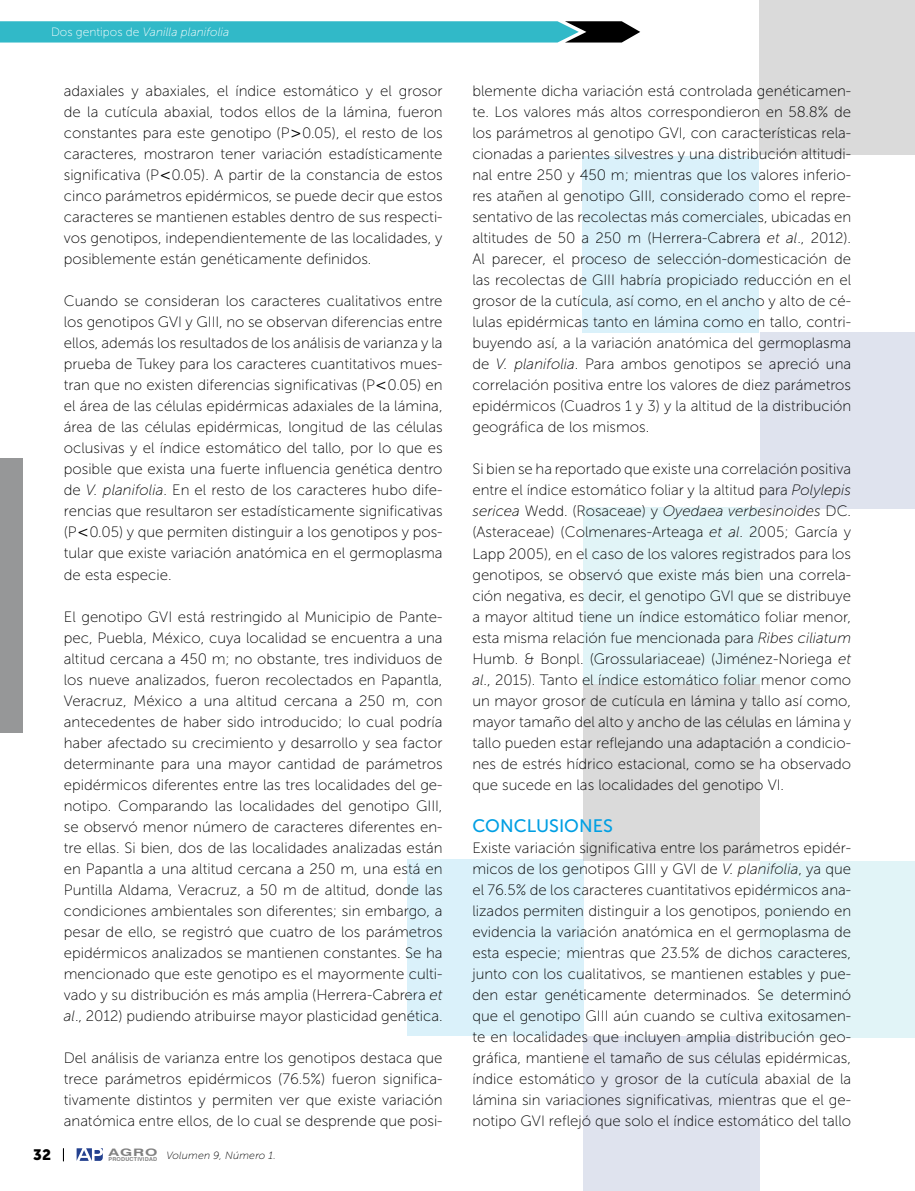
<style>
.page{position:relative;width:915px;height:1191px;background:#fff}
.page>*{position:absolute;margin:0;border:0;box-sizing:border-box;transform-origin:0 0}
.t1{font:18px "Museo Sans 500";color:#009fe3}
.t2{font:15px/21px "Museo Sans 100";color:#000;text-align:justify}
.t3{font:15px "Museo Sans 900";color:#000}
.t4{font:italic 12px "Museo Sans 100";color:#fff}
.t5{font:italic 10.5px "Museo Sans 100";letter-spacing:.02em;color:#000}
.t6{font:700 10.35px "Swiss 721 BT";color:#000;scale:1.52 1}
.s1{font-style:normal}
.s2{font-style:italic}
</style>
<div class="page">
<svg style="left:0;top:21px;width:640px;height:22px;background:#38adba"></svg>
<svg style="left:63px;top:1148px;width:1px;height:13px"></svg>
<div style="left:0;top:458px;width:22px;height:275px;background:#969798"></div>
<svg style="left:77px;top:1148px;width:26px;height:12px"></svg>
<div style="left:758px;top:0;width:156px;height:155px;background:#dadada"></div>
<div style="left:581px;top:156px;width:177px;height:176px;background:#daf1fa"></div>
<div style="left:759px;top:332px;width:155px;height:176px;background:#dfe3ee"></div>
<div style="left:583px;top:507px;width:176px;height:176px;background:#e1f4f7"></div>
<div style="left:583px;top:684px;width:176px;height:176px;background:#dadada"></div>
<div style="left:406px;top:859px;width:177px;height:176px;background:#daf1fa"></div>
<div style="left:759px;top:861px;width:155px;height:176px;background:#e1f4f7"></div>
<div style="left:583px;top:1035px;width:176px;height:156px;background:#dfe3ee"></div>
<p class="t4" style="left:51px;top:26px;width:180px"><span class="s1">Dos gentipos de</span> Vanilla planifolia</p>
<p class="t3" style="left:33px;top:1146px;width:19px">32</p>
<p class="t2" style="left:64px;top:81px;width:380px">adaxiales y abaxiales, el índice estomático y el grosor de la cutícula abaxial, todos ellos de la lámina, fueron constantes para este genotipo (P 0.05), el resto de los caracteres, mostraron tener variación estadísticamente significativa (P 0.05). A partir de la constancia de estos cinco parámetros epidérmicos, se puede decir que estos caracteres se mantienen estables dentro de sus respecti&shy;vos genotipos, independientemente de las localidades, y posiblemente están genéticamente definidos.</p>
<p class="t2" style="left:64px;top:291px;width:380px">Cuando se consideran los caracteres cualitativos entre los genotipos GVI y GIII, no se observan diferencias entre ellos, además los resultados de los análisis de varianza y la prueba de Tukey para los caracteres cuantitativos mues&shy;tran que no existen diferencias significativas (P 0.05) en el área de las células epidérmicas adaxiales de la lámina, área de las células epidérmicas, longitud de las células oclusivas y el índice estomático del tallo, por lo que es posible que exista una fuerte influencia genética dentro de <span class="s2">V. planifolia</span>. En el resto de los caracteres hubo dife&shy;rencias que resultaron ser estadísticamente significativas (P 0.05) y que permiten distinguir a los genotipos y pos&shy;tular que existe variación anatómica en el germoplasma de esta especie.</p>
<p class="t2" style="left:64px;top:606px;width:380px">El genotipo GVI está restringido al Municipio de Pante&shy;pec, Puebla, México, cuya localidad se encuentra a una altitud cercana a 450 m; no obstante, tres individuos de los nueve analizados, fueron recolectados en Papantla, Veracruz, México a una altitud cercana a 250 m, con antecedentes de haber sido introducido; lo cual podría haber afectado su crecimiento y desarrollo y sea factor determinante para una mayor cantidad de parámetros epidérmicos diferentes entre las tres localidades del ge&shy;notipo. Comparando las localidades del genotipo GIII, se observó menor número de caracteres diferentes en&shy;tre ellas. Si bien, dos de las localidades analizadas están en Papantla a una altitud cercana a 250 m, una está en Puntilla Aldama, Veracruz, a 50 m de altitud, donde las condiciones ambientales son diferentes; sin embargo, a pesar de ello, se registró que cuatro de los parámetros epidérmicos analizados se mantienen constantes. Se ha mencionado que este genotipo es el mayormente culti&shy;vado y su distribución es más amplia (Herrera-Cabrera <span class="s2">et al</span>., 2012) pudiendo atribuirse mayor plasticidad genética.</p>
<p class="t2" style="left:64px;top:1047px;width:380px">Del análisis de varianza entre los genotipos destaca que trece parámetros epidérmicos (76.5%) fueron significa&shy;tivamente distintos y permiten ver que existe variación anatómica entre ellos, de lo cual se desprende que posi-</p>
<p class="t6" style="left:108px;top:1145px;width:34px">AGRO</p>
<p class="t5" style="left:108px;top:1149px;width:169px"><sub>PRODUCTIVIDAD</sub> Volumen 9, Número 1.</p>
<p class="t2" style="left:472px;top:81px;width:380px">blemente dicha variación está controlada genéticamen&shy;te. Los valores más altos correspondieron en 58.8% de los parámetros al genotipo GVI, con características rela&shy;cionadas a parientes silvestres y una distribución altitudi&shy;nal entre 250 y 450 m; mientras que los valores inferio&shy;res atañen al genotipo GIII, considerado como el repre&shy;sentativo de las recolectas más comerciales, ubicadas en altitudes de 50 a 250 m (Herrera-Cabrera <span class="s2">et al</span>., 2012).<br>Al parecer, el proceso de selección-domesticación de las recolectas de GIII habría propiciado reducción en el grosor de la cutícula, así como, en el ancho y alto de cé&shy;lulas epidérmicas tanto en lámina como en tallo, contri&shy;buyendo así, a la variación anatómica del germoplasma de <span class="s2">V. planifolia</span>. Para ambos genotipos se apreció una correlación positiva entre los valores de diez parámetros epidérmicos (Cuadros 1 y 3) y la altitud de la distribución geográfica de los mismos.</p>
<p class="t2" style="left:472px;top:459px;width:380px">Si bien se ha reportado que existe una correlación positiva entre el índice estomático foliar y la altitud para <span class="s2">Polylepis sericea</span> Wedd. (Rosaceae) y <span class="s2">Oyedaea verbesinoides</span> DC. (Asteraceae) (Colmenares-Arteaga <span class="s2">et al</span>. 2005; García y Lapp 2005), en el caso de los valores registrados para los genotipos, se observó que existe más bien una correla&shy;ción negativa, es decir, el genotipo GVI que se distribuye a mayor altitud tiene un índice estomático foliar menor, esta misma relación fue mencionada para <span class="s2">Ribes ciliatum </span>Humb. &amp; Bonpl. (Grossulariaceae) (Jiménez-Noriega <span class="s2">et al</span>., 2015). Tanto el índice estomático foliar menor como un mayor grosor de cutícula en lámina y tallo así como, mayor tamaño del alto y ancho de las células en lámina y tallo pueden estar reflejando una adaptación a condicio&shy;nes de estrés hídrico estacional, como se ha observado que sucede en las localidades del genotipo VI.</p>
<p class="t1" style="left:472px;top:815px;width:142px">CONCLUSIONES</p>
<p class="t2" style="left:472px;top:837px;width:380px">Existe variación significativa entre los parámetros epidér&shy;micos de los genotipos GIII y GVI de <span class="s2">V. planifolia</span>, ya que el 76.5% de los caracteres cuantitativos epidérmicos ana&shy;lizados permiten distinguir a los genotipos, poniendo en evidencia la variación anatómica en el germoplasma de esta especie; mientras que 23.5% de dichos caracteres, junto con los cualitativos, se mantienen estables y pue&shy;den estar genéticamente determinados. Se determinó que el genotipo GIII aún cuando se cultiva exitosamen&shy;te en localidades que incluyen amplia distribución geo&shy;gráfica, mantiene el tamaño de sus células epidérmicas, índice estomático y grosor de la cutícula abaxial de la lámina sin variaciones significativas, mientras que el ge&shy;notipo GVI reflejó que solo el índice estomático del tallo</p>
</div>
